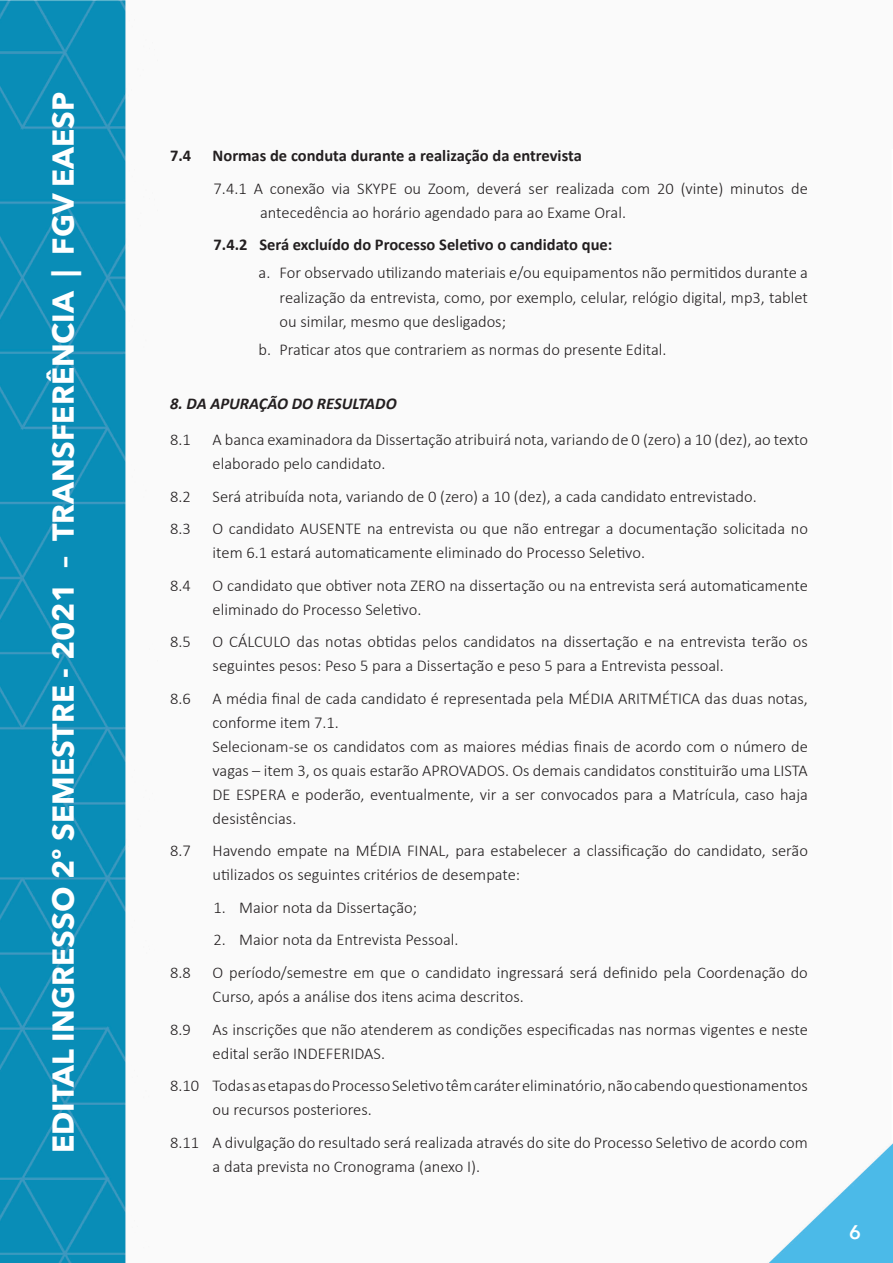
<style>
.page{position:relative;width:893px;height:1263px;background:#fff}
.page>*{position:absolute;margin:0;border:0;box-sizing:border-box;transform-origin:0 0}
.t1{font:700 30px "Avenir Next LT Pro";color:#fff}
.t2{font:600 19.5px "Avenir Next LT Pro";color:#fff}
.t3{font:300 16.5px/24px "Calibri";color:#231f20}
.t4{font:700 16.5px "Calibri";color:#231f20}
.t5{font:italic 700 16.5px "Calibri";color:#231f20}
</style>
<div class="page">
<img style="left:0;top:0;width:893px;height:1262px">
<div style="left:170px;top:0;width:723px;height:149px;background:#fafafa"></div>
<h1 class="t1" style="left:45px;top:1153px;width:1063px;rotate:-90deg">EDITAL INGRESSO 2º SEMESTRE - 2021 – TRANSFERÊNCIA | FGV EAESP</h1>
<p class="t4" style="left:170px;top:145px;width:23px">7.4</p>
<p class="t4" style="left:213px;top:145px;width:371px">Normas de conduta durante a realização da entrevista</p>
<p class="t3" style="left:260px;top:176px;width:549px;text-indent:-46px">7.4.1 A conexão via SKYPE ou Zoom, deverá ser realizada com 20 (vinte) minutos de antecedência ao horário agendado para ao Exame Oral.</p>
<p class="t4" style="left:214px;top:235px;width:400px">7.4.2 Será excluído do Processo Seletivo o candidato que:</p>
<p class="t3" style="left:280px;top:261px;width:530px;text-align:justify;text-indent:-21px">a. For observado utilizando materiais e/ou equipamentos não permitidos durante a realização da entrevista, como, por exemplo, celular, relógio digital, mp3, tablet ou similar, mesmo que desligados;</p>
<p class="t3" style="left:259px;top:337px;width:409px">b. Praticar atos que contrariem as normas do presente Edital.</p>
<p class="t5" style="left:170px;top:393px;width:228px">8. DA APURAÇÃO DO RESULTADO</p>
<p class="t3" style="left:170px;top:428px;width:22px">8.1</p>
<p class="t3" style="left:213px;top:428px;width:597px">A banca examinadora da Dissertação atribuirá nota, variando de 0 (zero) a 10 (dez), ao texto elaborado pelo candidato.</p>
<p class="t3" style="left:170px;top:484px;width:22px">8.2</p>
<p class="t3" style="left:213px;top:484px;width:546px">Será atribuída nota, variando de 0 (zero) a 10 (dez), a cada candidato entrevistado.</p>
<p class="t3" style="left:170px;top:517px;width:22px">8.3</p>
<p class="t3" style="left:213px;top:517px;width:597px">O candidato AUSENTE na entrevista ou que não entregar a documentação solicitada no item 6.1 estará automaticamente eliminado do Processo Seletivo.</p>
<p class="t3" style="left:170px;top:573px;width:22px">8.4</p>
<p class="t3" style="left:213px;top:573px;width:597px">O candidato que obtiver nota ZERO na dissertação ou na entrevista será automaticamente eliminado do Processo Seletivo.</p>
<p class="t3" style="left:170px;top:630px;width:22px">8.5</p>
<p class="t3" style="left:213px;top:630px;width:597px">O CÁLCULO das notas obtidas pelos candidatos na dissertação e na entrevista terão os seguintes pesos: Peso 5 para a Dissertação e peso 5 para a Entrevista pessoal.</p>
<p class="t3" style="left:170px;top:686px;width:22px">8.6</p>
<p class="t3" style="left:213px;top:686px;width:597px">A média final de cada candidato é representada pela MÉDIA ARITMÉTICA das duas notas, conforme item 7.1.<br>Selecionam-se os candidatos com as maiores médias finais de acordo com o número de vagas – item 3, os quais estarão APROVADOS. Os demais candidatos constituirão uma LISTA DE ESPERA e poderão, eventualmente, vir a ser convocados para a Matrícula, caso haja desistências.</p>
<p class="t3" style="left:170px;top:839px;width:22px">8.7</p>
<p class="t3" style="left:213px;top:839px;width:597px">Havendo empate na MÉDIA FINAL, para estabelecer a classificação do candidato, serão utilizados os seguintes critérios de desempate:</p>
<p class="t3" style="left:214px;top:895px;width:205px">1. Maior nota da Dissertação;</p>
<p class="t3" style="left:214px;top:928px;width:246px">2. Maior nota da Entrevista Pessoal.</p>
<p class="t3" style="left:170px;top:960px;width:22px">8.8</p>
<p class="t3" style="left:213px;top:960px;width:597px">O período/semestre em que o candidato ingressará será definido pela Coordenação do<br>Curso, após a análise dos itens acima descritos.</p>
<p class="t3" style="left:170px;top:1017px;width:22px">8.9</p>
<p class="t3" style="left:213px;top:1017px;width:597px">As inscrições que não atenderem as condições especificadas nas normas vigentes e neste edital serão INDEFERIDAS.</p>
<p class="t3" style="left:213px;top:1073px;width:597px;text-indent:-43px">8.10 Todas as etapas do Processo Seletivo têm caráter eliminatório, não cabendo questionamentos ou recursos posteriores.</p>
<p class="t3" style="left:213px;top:1130px;width:597px;text-indent:-43px">8.11 A divulgação do resultado será realizada através do site do Processo Seletivo de acordo com a data prevista no Cronograma (anexo I).</p>
<p class="t2" style="left:849px;top:1220px;width:13px">6</p>
</div>
